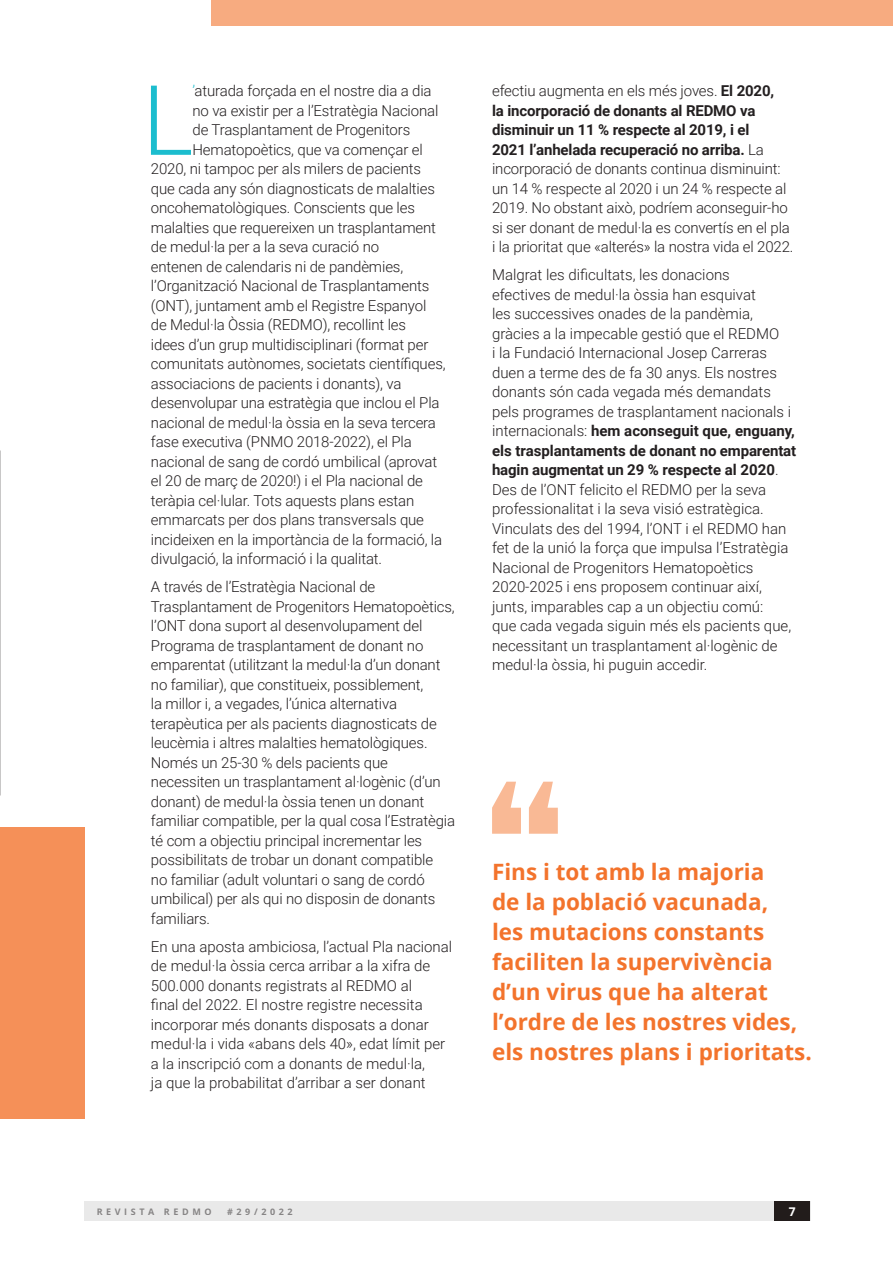
<style>
.page{position:relative;width:893px;height:1263px;background:#fff}
.page>*{position:absolute;margin:0;border:0;box-sizing:border-box;transform-origin:0 0}
.Paragraph_Text{font:300 97.35px "Roboto";color:#1cbdce}
.Quotes{font:700 22.5px/30px "Open Sans";color:#f3732c}
.Paragraph_Text-2{font:300 15px/19.5px "Roboto";letter-spacing:-.01em;color:#231f20}
.t1{font:700 12px "Open Sans";color:#fff}
.t2{font:700 9px "Open Sans";letter-spacing:.4em;color:#231f20}
.s1{color:#1cbdce}
.s2{font-weight:700}
</style>
<div class="page">
<div style="left:84px;top:1201px;width:726px;height:20px;background:#e9e9e9"></div>
<div style="left:774px;top:1201px;width:36px;height:20px;background:#221c1b"></div>
<img style="left:0;top:451px;width:1px;height:344px">
<div style="left:0;top:827px;width:85px;height:291px;background:#f59058"></div>
<div style="left:211px;top:0;width:682px;height:26px;background:#f7ab80"></div>
<svg style="left:492px;top:782px;width:29px;height:52px"></svg>
<svg style="left:529px;top:782px;width:29px;height:52px"></svg>
<p class="Paragraph_Text" style="left:142px;top:52px;width:53px">L</p>
<p class="Paragraph_Text-2" style="left:192px;top:81px;width:241px"><span class="s1">’</span>aturada forçada en el nostre dia a dia</p>
<p class="Paragraph_Text-2" style="left:192px;top:100px;width:247px">no va existir per a l’Estratègia Nacional</p>
<p class="Paragraph_Text-2" style="left:192px;top:120px;width:219px">de Trasplantament de Progenitors</p>
<p class="Paragraph_Text-2" style="left:192px;top:139px;width:232px">Hematopoètics, que va començar el</p>
<p class="Paragraph_Text-2" style="left:151px;top:159px;width:272px">2020, ni tampoc per als milers de pacients</p>
<p class="Paragraph_Text-2" style="left:151px;top:178px;width:286px">que cada any són diagnosticats de malalties</p>
<p class="Paragraph_Text-2" style="left:151px;top:198px;width:266px">oncohematològiques. Conscients que les</p>
<p class="Paragraph_Text-2" style="left:151px;top:217px;width:286px">malalties que requereixen un trasplantament</p>
<p class="Paragraph_Text-2" style="left:151px;top:237px;width:230px">de medul·la per a la seva curació no</p>
<p class="Paragraph_Text-2" style="left:151px;top:256px;width:254px">entenen de calendaris ni de pandèmies,</p>
<p class="Paragraph_Text-2" style="left:151px;top:276px;width:280px">l’Organització Nacional de Trasplantaments</p>
<p class="Paragraph_Text-2" style="left:151px;top:295px;width:277px">(ONT), juntament amb el Registre Espanyol</p>
<p class="Paragraph_Text-2" style="left:151px;top:315px;width:257px">de Medul·la Òssia (REDMO), recollint les</p>
<p class="Paragraph_Text-2" style="left:151px;top:334px;width:279px">idees d’un grup multidisciplinari (format per</p>
<p class="Paragraph_Text-2" style="left:151px;top:354px;width:296px">comunitats autònomes, societats científiques,</p>
<p class="Paragraph_Text-2" style="left:151px;top:373px;width:252px">associacions de pacients i donants), va</p>
<p class="Paragraph_Text-2" style="left:151px;top:393px;width:290px">desenvolupar una estratègia que inclou el Pla</p>
<p class="Paragraph_Text-2" style="left:151px;top:412px;width:286px">nacional de medul·la òssia en la seva tercera</p>
<p class="Paragraph_Text-2" style="left:151px;top:432px;width:262px">fase executiva (PNMO 2018-2022), el Pla</p>
<p class="Paragraph_Text-2" style="left:151px;top:451px;width:288px">nacional de sang de cordó umbilical (aprovat</p>
<p class="Paragraph_Text-2" style="left:151px;top:471px;width:274px">el 20 de març de 2020!) i el Pla nacional de</p>
<p class="Paragraph_Text-2" style="left:151px;top:490px;width:265px">teràpia cel·lular. Tots aquests plans estan</p>
<p class="Paragraph_Text-2" style="left:151px;top:510px;width:275px">emmarcats per dos plans transversals que</p>
<p class="Paragraph_Text-2" style="left:151px;top:529px;width:293px">incideixen en la importància de la formació, la</p>
<p class="Paragraph_Text-2" style="left:151px;top:549px;width:233px">divulgació, la informació i la qualitat.</p>
<p class="Paragraph_Text-2" style="left:151px;top:577px;width:306px">A través de l’Estratègia Nacional de Trasplantament de Progenitors Hematopoètics, l’ONT dona suport al desenvolupament del Programa de trasplantament de donant no emparentat (utilitzant la medul·la d’un donant no familiar), que constitueix, possiblement,<br>la millor i, a vegades, l’única alternativa terapèutica per als pacients diagnosticats de leucèmia i altres malalties hematològiques.<br>Només un 25-30 % dels pacients que necessiten un trasplantament al·logènic (d’un donant) de medul·la òssia tenen un donant familiar compatible, per la qual cosa l’Estratègia té com a objectiu principal incrementar les possibilitats de trobar un donant compatible<br>no familiar (adult voluntari o sang de cordó umbilical) per als qui no disposin de donants familiars.</p>
<p class="Paragraph_Text-2" style="left:151px;top:936px;width:303px">En una aposta ambiciosa, l’actual Pla nacional de medul·la òssia cerca arribar a la xifra de 500.000 donants registrats al REDMO al<br>final del 2022. El nostre registre necessita incorporar més donants disposats a donar medul·la i vida «abans dels 40», edat límit per a la inscripció com a donants de medul·la,<br>ja que la probabilitat d’arribar a ser donant</p>
<p class="Paragraph_Text-2" style="left:492px;top:81px;width:303px">efectiu augmenta en els més joves. <span class="s2">El 2020,<br>la incorporació de donants al REDMO va disminuir un 11 % respecte al 2019, i el<br>2021 l’anhelada recuperació no arriba.</span> La incorporació de donants continua disminuint: un 14 % respecte al 2020 i un 24 % respecte al 2019. No obstant això, podríem aconseguir-ho si ser donant de medul·la es convertís en el pla i la prioritat que «alterés» la nostra vida el 2022.</p>
<p class="Paragraph_Text-2" style="left:492px;top:265px;width:306px">Malgrat les dificultats, les donacions<br>efectives de medul·la òssia han esquivat<br>les successives onades de la pandèmia, gràcies a la impecable gestió que el REDMO<br>i la Fundació Internacional Josep Carreras duen a terme des de fa 30 anys. Els nostres donants són cada vegada més demandats pels programes de trasplantament nacionals i internacionals: <span class="s2">hem aconseguit que, enguany, els trasplantaments de donant no emparentat hagin augmentat un 29 % respecte al 2020</span>.<br>Des de l’ONT felicito el REDMO per la seva professionalitat i la seva visió estratègica.<br>Vinculats des del 1994, l’ONT i el REDMO han fet de la unió la força que impulsa l’Estratègia Nacional de Progenitors Hematopoètics 2020-2025 i ens proposem continuar així, junts, imparables cap a un objectiu comú:<br>que cada vegada siguin més els pacients que, necessitant un trasplantament al·logènic de medul·la òssia, hi puguin accedir.</p>
<p class="Quotes" style="left:492px;top:856px;width:321px">Fins i tot amb la majoria<br>de la població vacunada,<br>les mutacions constants faciliten la supervivència d’un virus que ha alterat l’ordre de les nostres vides, els nostres plans i prioritats.</p>
<p class="t2" style="left:97px;top:1205px;width:117px">REVISTA REDMO</p>
<p class="t2" style="left:227px;top:1205px;width:67px">#29/2022</p>
<p class="t1" style="left:789px;top:1203px;width:8px">7</p>
</div>
